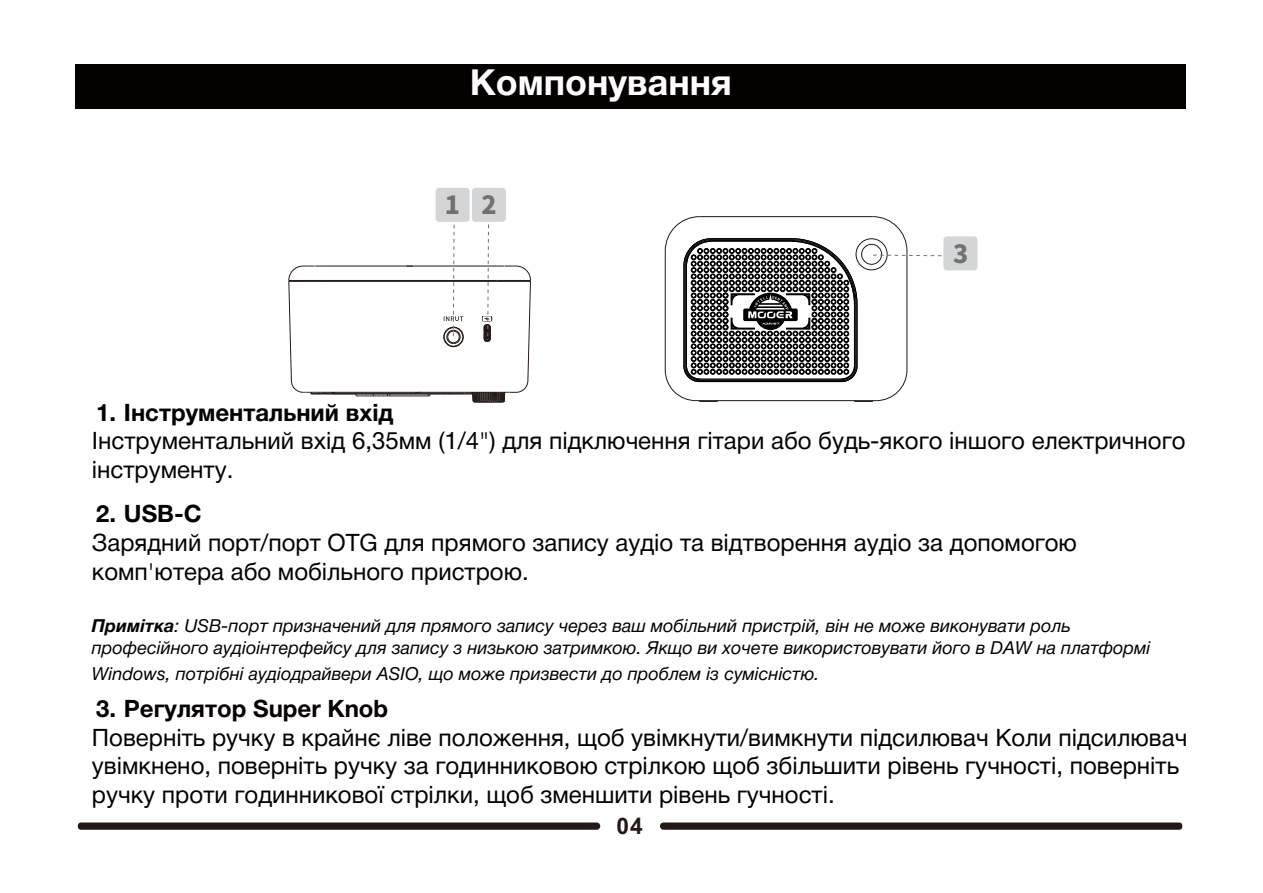
<style>
.page{position:relative;width:1263px;height:893px;background:#fff}
.page>*{position:absolute;margin:0;border:0;box-sizing:border-box;transform-origin:0 0}
.t1{font:700 36px "Helvetica Neue Cyr";color:#fff}
.t2{font:800 24.9px "Source Han Sans CN";color:#717171}
.t3{font:24px/28.8px "Helvetica Neue Cyr";color:#060101}
.t4{font:700 24px "Helvetica Neue Cyr";color:#060101}
.t5{font:700 22.8px "Arial";color:#231916}
.t6{font:italic 18px/21.6px "Helvetica Neue Cyr";color:#060101}
.s1{font-weight:700}
</style>
<div class="page">
<div style="left:75px;top:64px;width:1111px;height:45px;background:#060101"></div>
<svg style="left:78px;top:822px;width:1104px;height:8px;background:#433a37"></svg>
<div style="left:436px;top:188px;width:34px;height:34px;background:#d4d5d6;border-radius:3px"></div>
<svg style="left:289px;top:224px;width:242px;height:179px"></svg>
<div style="left:472px;top:188px;width:34px;height:34px;background:#d4d5d6;border-radius:3px"></div>
<svg style="left:665px;top:216px;width:291px;height:186px"></svg>
<hr style="left:665px;top:251px;width:1px;height:119px;background:#231916">
<div style="left:943px;top:236px;width:34px;height:34px;background:#d4d5d6;border-radius:3px"></div>
<h1 class="t1" style="left:470px;top:62px;width:264px">Компонування</h1>
<p class="t2" style="left:445px;top:192px;width:53px">1 2</p>
<p class="t2" style="left:953px;top:241px;width:17px">3</p>
<p class="t4" style="left:96px;top:399px;width:299px">1. Інструментальний вхід</p>
<p class="t3" style="left:92px;top:427px;width:1095px">Інструментальний вхід 6,35мм (1/4") для підключення гітари або будь-якого іншого електричного інструменту.</p>
<p class="t4" style="left:96px;top:500px;width:107px">2. USB-C</p>
<p class="t3" style="left:92px;top:528px;width:986px">Зарядний порт/порт OTG для прямого запису аудіо та відтворення аудіо за допомогою комп'ютера або мобільного пристрою.</p>
<p class="t6" style="left:92px;top:615px;width:1060px"><span class="s1">Примітка</span>: USB-порт призначений для прямого запису через ваш мобільний пристрій, він не може виконувати роль професійного аудіоінтерфейсу для запису з низькою затримкою. Якщо ви хочете використовувати його в DAW на платформі</p>
<p class="t6" style="left:92px;top:663px;width:729px">Windows, потрібні аудіодрайвери ASIO, що може призвести до проблем із сумісністю.</p>
<p class="t4" style="left:96px;top:695px;width:294px">3. Регулятор Super Knob</p>
<p class="t3" style="left:92px;top:723px;width:1097px">Поверніть ручку в крайнє ліве положення, щоб увімкнути/вимкнути підсилювач Коли підсилювач увімкнено, поверніть ручку за годинниковою стрілкою щоб збільшити рівень гучності, поверніть ручку проти годинникової стрілки, щоб зменшити рівень гучності.</p>
<p class="t5" style="left:616px;top:817px;width:28px">04</p>
</div>
